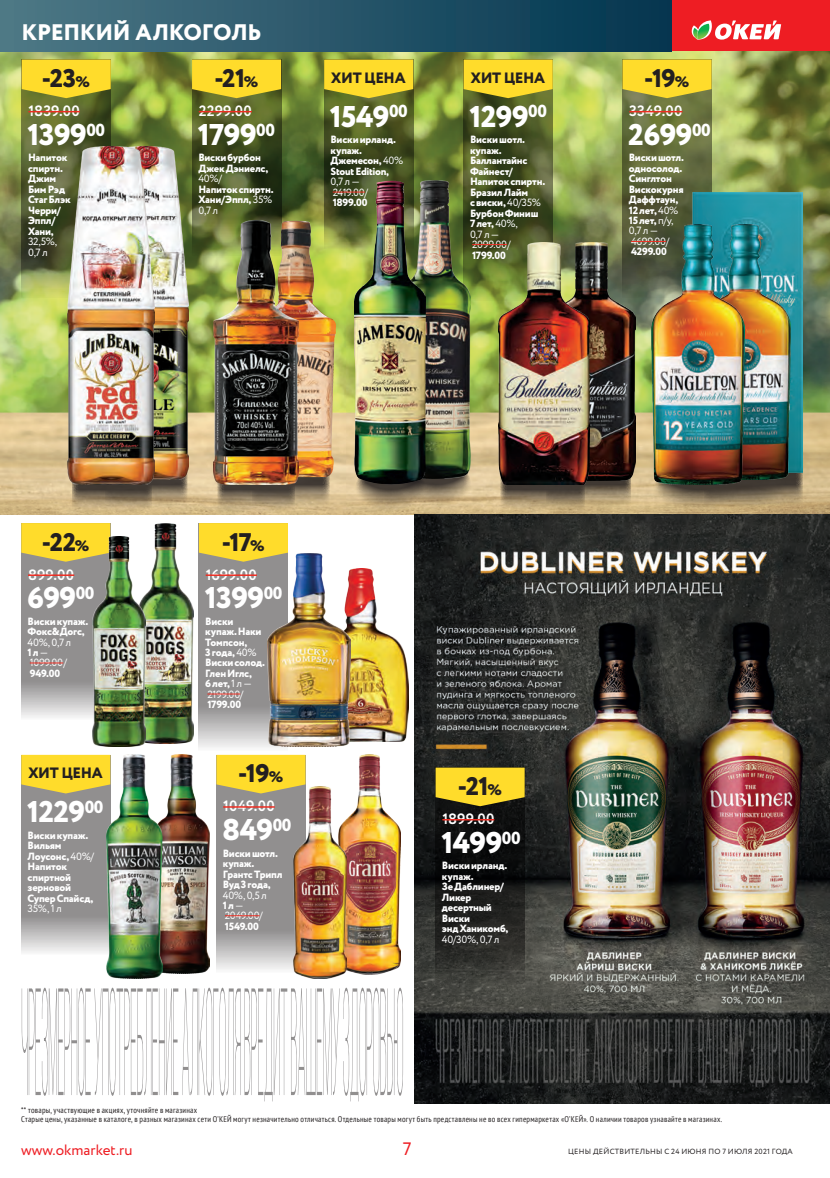
<style>
.page{position:relative;width:830px;height:1178px;background:#fff}
.page>*{position:absolute;margin:0;border:0;box-sizing:border-box;transform-origin:0 0}
.PrTag_RedPrice{font:800 30px "Circe";letter-spacing:-.02em;color:#fff}
.t1{font:800 25.5px "Circe";letter-spacing:-.025em;color:#231f20}
.t2{font:800 22.5px "Circe";letter-spacing:-.01em;color:#fff}
.t3{font:18px "Circe";color:#ee1d23}
.PrTag_BlackPrice{font:700 15px "Circe";letter-spacing:.01em;color:#fff}
.t4{font:800 15px "Circe";letter-spacing:-.015em;color:#231f20}
.t5{font:15px "Circe";color:#ee1d23}
.Product-Name{font:800 10.5px/10.5px "Circe";letter-spacing:-.02em;color:#fff}
.Product-Name-2{font:10.5px/10.5px "Circe";letter-spacing:-.025em;color:#fff}
.t6{font:condensed 8.25px/9px "PT Sans";letter-spacing:.03em;color:#231f20}
.t7{font:7.5px "Circe";letter-spacing:.03em;color:#231f20}
.s1{font-size:15.3px}
.s2{font-weight:400}
.s3{font-weight:800}
</style>
<div class="page">
<img style="left:0;top:51px;width:829px;height:463px">
<img style="left:415px;top:514px;width:414px;height:589px">
<svg style="left:355px;top:463px;width:71px;height:51px"></svg>
<svg style="left:722px;top:459px;width:80px;height:51px"></svg>
<svg style="left:653px;top:463px;width:88px;height:51px"></svg>
<svg style="left:699px;top:461px;width:88px;height:51px"></svg>
<svg style="left:400px;top:459px;width:71px;height:51px"></svg>
<svg style="left:217px;top:484px;width:78px;height:30px"></svg>
<svg style="left:252px;top:477px;width:77px;height:33px"></svg>
<svg style="left:500px;top:484px;width:85px;height:30px"></svg>
<svg style="left:546px;top:481px;width:84px;height:29px"></svg>
<svg style="left:72px;top:484px;width:79px;height:30px"></svg>
<svg style="left:105px;top:480px;width:82px;height:30px"></svg>
<svg style="left:216px;top:793px;width:77px;height:177px;fill:#918f8f"></svg>
<hr style="left:225px;top:915px;width:34px;height:1px;background:#ed2d22">
<svg style="left:216px;top:755px;width:89px;height:38px"></svg>
<hr style="left:223px;top:806px;width:51px;height:2px;background:#ed2d22">
<img style="left:346px;top:755px;width:54px;height:220px">
<img style="left:293px;top:787px;width:53px;height:191px">
<svg style="left:21px;top:562px;width:71px;height:156px;fill:#918f8f"></svg>
<hr style="left:30px;top:662px;width:33px;height:1px;background:#ed2d22">
<svg style="left:21px;top:523px;width:89px;height:39px"></svg>
<hr style="left:28px;top:574px;width:46px;height:2px;background:#ed2d22">
<img style="left:145px;top:523px;width:48px;height:220px">
<img style="left:92px;top:537px;width:53px;height:209px">
<svg style="left:435px;top:806px;width:89px;height:179px"></svg>
<svg style="left:435px;top:767px;width:89px;height:39px"></svg>
<hr style="left:442px;top:819px;width:52px;height:1px;background:#ed2d22">
<svg style="left:622px;top:98px;width:89px;height:200px"></svg>
<hr style="left:630px;top:241px;width:35px;height:1px;background:#ed2d22">
<svg style="left:622px;top:60px;width:89px;height:38px"></svg>
<hr style="left:629px;top:111px;width:53px;height:1px;background:#ed2d22">
<img style="left:692px;top:193px;width:109px;height:280px">
<img style="left:743px;top:225px;width:46px;height:254px">
<img style="left:650px;top:225px;width:93px;height:259px">
<svg style="left:199px;top:562px;width:89px;height:186px;fill:#918f8f"></svg>
<hr style="left:207px;top:694px;width:33px;height:1px;background:#ed2d22">
<svg style="left:199px;top:523px;width:89px;height:39px"></svg>
<hr style="left:205px;top:574px;width:52px;height:2px;background:#ed2d22">
<img style="left:351px;top:569px;width:57px;height:172px">
<img style="left:267px;top:553px;width:84px;height:193px">
<svg style="left:22px;top:98px;width:89px;height:200px"></svg>
<svg style="left:22px;top:60px;width:89px;height:38px"></svg>
<hr style="left:28px;top:111px;width:52px;height:1px;background:#ed2d22">
<img style="left:154px;top:147px;width:34px;height:333px">
<img style="left:68px;top:147px;width:86px;height:337px">
<svg style="left:324px;top:98px;width:89px;height:151px"></svg>
<hr style="left:332px;top:192px;width:33px;height:1px;background:#ed2d22">
<svg style="left:324px;top:60px;width:89px;height:38px"></svg>
<img style="left:426px;top:181px;width:44px;height:298px">
<img style="left:354px;top:181px;width:72px;height:303px">
<svg style="left:192px;top:98px;width:89px;height:158px"></svg>
<svg style="left:192px;top:60px;width:89px;height:38px"></svg>
<hr style="left:199px;top:111px;width:53px;height:1px;background:#ed2d22">
<img style="left:298px;top:221px;width:38px;height:256px">
<img style="left:213px;top:221px;width:85px;height:263px">
<svg style="left:463px;top:98px;width:89px;height:203px"></svg>
<hr style="left:472px;top:244px;width:35px;height:1px;background:#ed2d22">
<svg style="left:463px;top:60px;width:89px;height:38px"></svg>
<img style="left:589px;top:243px;width:45px;height:238px">
<img style="left:498px;top:243px;width:91px;height:241px">
<svg style="left:21px;top:793px;width:85px;height:160px;fill:#918f8f"></svg>
<svg style="left:21px;top:755px;width:85px;height:38px"></svg>
<img style="left:163px;top:755px;width:46px;height:218px">
<img style="left:106px;top:755px;width:57px;height:223px">
<div style="left:671px;top:0;width:158px;height:51px;background:#ee1d23"></div>
<svg style="left:691px;top:20px;width:89px;height:20px"></svg>
<div style="left:0;top:0;width:671px;height:51px;background:linear-gradient(to right,#4f7886,#02354f)"></div>
<svg style="left:22px;top:988px;width:381px;height:113px"></svg>
<p class="t2" style="left:21px;top:17px;width:241px">КРЕПКИЙ АЛКОГОЛЬ</p>
<p class="t1" style="left:42px;top:61px;width:49px">-23<span class="s1">%</span></p>
<p class="PrTag_RedPrice" style="left:27px;top:114px;width:79px">1399<sup>00</sup></p>
<p class="PrTag_BlackPrice" style="left:28px;top:101px;width:53px">1839.00</p>
<p class="Product-Name" style="left:28px;top:153px;width:44px">Напиток спиртн.<br>Джим<br>Бим Рэд<br>Стаг Блэк<br>Черри/<br>Эппл/<br>Хани,<br><span class="s2">32,5%,<br>0,7 л</span></p>
<p class="t1" style="left:214px;top:61px;width:45px">-21<span class="s1">%</span></p>
<p class="PrTag_RedPrice" style="left:198px;top:114px;width:79px">1799<sup>00</sup></p>
<p class="PrTag_BlackPrice" style="left:199px;top:101px;width:55px">2299.00</p>
<p class="Product-Name" style="left:198px;top:153px;width:71px">Виски бурбон<br>Джек Дэниелс,<br><span class="s2">40%/</span></p>
<p class="Product-Name" style="left:198px;top:184px;width:77px">Напиток спиртн.<br>Хани/Эппл, <span class="s2">35%<br>0,7 л</span></p>
<p class="t4" style="left:331px;top:67px;width:76px">ХИТ ЦЕНА</p>
<p class="PrTag_RedPrice" style="left:330px;top:96px;width:79px">1549<sup>00</sup></p>
<p class="Product-Name" style="left:330px;top:135px;width:74px">Виски ирланд. купаж.<br>Джемесон, <span class="s2">40%</span></p>
<p class="Product-Name" style="left:330px;top:166px;width:60px">Stout Edition,<br><span class="s2">0,7 л —</span></p>
<p class="Product-Name-2" style="left:332px;top:187px;width:37px">2419.00/</p>
<p class="Product-Name" style="left:332px;top:198px;width:36px">1899.00</p>
<p class="t4" style="left:470px;top:67px;width:76px">ХИТ ЦЕНА</p>
<p class="PrTag_RedPrice" style="left:469px;top:96px;width:79px">1299<sup>00</sup></p>
<p class="Product-Name" style="left:470px;top:135px;width:77px">Виски шотл. купаж.<br>Баллантайнс<br>Файнест/<br>Напиток спиртн.<br>Бразил Лайм<br>с виски, <span class="s2">40/35%</span></p>
<p class="Product-Name" style="left:470px;top:208px;width:70px">Бурбон Финиш<br>7 лет, <span class="s2">40%,</span></p>
<p class="Product-Name-2" style="left:470px;top:229px;width:31px">0,7 л —</p>
<p class="Product-Name-2" style="left:472px;top:240px;width:40px">2099.00/</p>
<p class="Product-Name" style="left:472px;top:250px;width:35px">1799.00</p>
<p class="t1" style="left:643px;top:61px;width:47px">-19<span class="s1">%</span></p>
<p class="PrTag_RedPrice" style="left:628px;top:114px;width:84px">2699<sup>00</sup></p>
<p class="PrTag_BlackPrice" style="left:629px;top:101px;width:55px">3349.00</p>
<p class="Product-Name" style="left:628px;top:153px;width:57px">Виски шотл. односолод.<br>Синглтон<br>Вискокурня<br>Даффтаун,<br>12 лет, <span class="s2">40%</span></p>
<p class="Product-Name-2" style="left:628px;top:215px;width:46px"><span class="s3">15 лет,</span> п/у,<br>0,7 л —</p>
<p class="Product-Name-2" style="left:630px;top:236px;width:40px">4699.00/</p>
<p class="Product-Name" style="left:630px;top:247px;width:37px">4299.00</p>
<p class="t1" style="left:42px;top:525px;width:49px">-22<span class="s1">%</span></p>
<p class="PrTag_RedPrice" style="left:27px;top:577px;width:69px">699<sup>00</sup></p>
<p class="PrTag_BlackPrice" style="left:28px;top:564px;width:48px">899.00</p>
<p class="Product-Name" style="left:28px;top:616px;width:62px">Виски купаж.<br>Фокс&amp;Догс,<br><span class="s2">40%, 0,7 л</span></p>
<p class="Product-Name" style="left:28px;top:648px;width:22px">1 л <span class="s2">—</span></p>
<p class="Product-Name-2" style="left:30px;top:658px;width:39px">1099.00/</p>
<p class="Product-Name" style="left:30px;top:669px;width:32px">949.00</p>
<p class="t4" style="left:28px;top:762px;width:76px">ХИТ ЦЕНА</p>
<p class="PrTag_RedPrice" style="left:27px;top:791px;width:78px">1229<sup>00</sup></p>
<p class="Product-Name" style="left:28px;top:830px;width:68px">Виски купаж.<br>Вильям<br>Лоусонс, <span class="s2">40%/</span></p>
<p class="Product-Name" style="left:28px;top:862px;width:67px">Напиток спиртной зерновой<br>Супер Спайсд,<br><span class="s2">35%, 1 л</span></p>
<p class="t1" style="left:222px;top:525px;width:44px">-17<span class="s1">%</span></p>
<p class="PrTag_RedPrice" style="left:205px;top:577px;width:79px">1399<sup>00</sup></p>
<p class="PrTag_BlackPrice" style="left:205px;top:564px;width:53px">1699.00</p>
<p class="Product-Name" style="left:205px;top:616px;width:58px">Виски купаж. Наки<br>Томпсон,<br>3 года, <span class="s2">40%</span></p>
<p class="Product-Name" style="left:205px;top:658px;width:61px">Виски солод.<br>Глен Иглс,<br>6 лет, <span class="s2">1 л —</span></p>
<p class="Product-Name-2" style="left:207px;top:689px;width:37px">2199.00/</p>
<p class="Product-Name" style="left:207px;top:700px;width:35px">1799.00</p>
<p class="t1" style="left:238px;top:756px;width:47px">-19<span class="s1">%</span></p>
<p class="PrTag_RedPrice" style="left:222px;top:809px;width:71px">849<sup>00</sup></p>
<p class="PrTag_BlackPrice" style="left:223px;top:796px;width:53px">1049.00</p>
<p class="Product-Name" style="left:223px;top:848px;width:61px">Виски шотл. купаж.<br>Грантс Трипл<br>Вуд 3 года,<br><span class="s2">40%, 0,5 л</span></p>
<p class="Product-Name" style="left:223px;top:900px;width:22px">1 л <span class="s2">—</span></p>
<p class="Product-Name-2" style="left:225px;top:911px;width:39px">2049.00/</p>
<p class="Product-Name" style="left:225px;top:921px;width:35px">1549.00</p>
<p class="t1" style="left:457px;top:769px;width:45px">-21<span class="s1">%</span></p>
<p class="PrTag_RedPrice" style="left:441px;top:822px;width:81px">1499<sup>00</sup></p>
<p class="PrTag_BlackPrice" style="left:442px;top:809px;width:53px">1899.00</p>
<p class="Product-Name" style="left:442px;top:861px;width:68px">Виски ирланд. купаж.<br>Зе Даблинер/<br>Ликер десертный<br>Виски<br>энд Ханикомб,<br><span class="s2">40/30%, 0,7 л</span></p>
<p class="t6" style="left:21px;top:1106px;width:702px">** товары, участвующие в акциях, уточняйте в магазинах<br>Старые цены, указанные в каталоге, в разных магазинах сети О’КЕЙ могут незначительно отличаться. Отдельные товары могут быть представлены не во всех гипермаркетах «О’КЕЙ». О наличии товаров узнавайте в магазинах.</p>
<h3 class="t5" style="left:21px;top:1139px;width:113px">www.okmarket.ru</h3>
<h3 class="t3" style="left:402px;top:1137px;width:10px">7</h3>
<p class="t7" style="left:568px;top:1147px;width:226px">ЦЕНЫ ДЕЙСТВИТЕЛЬНЫ с 24 и юня по 7 и юля 2021 года</p>
</div>
